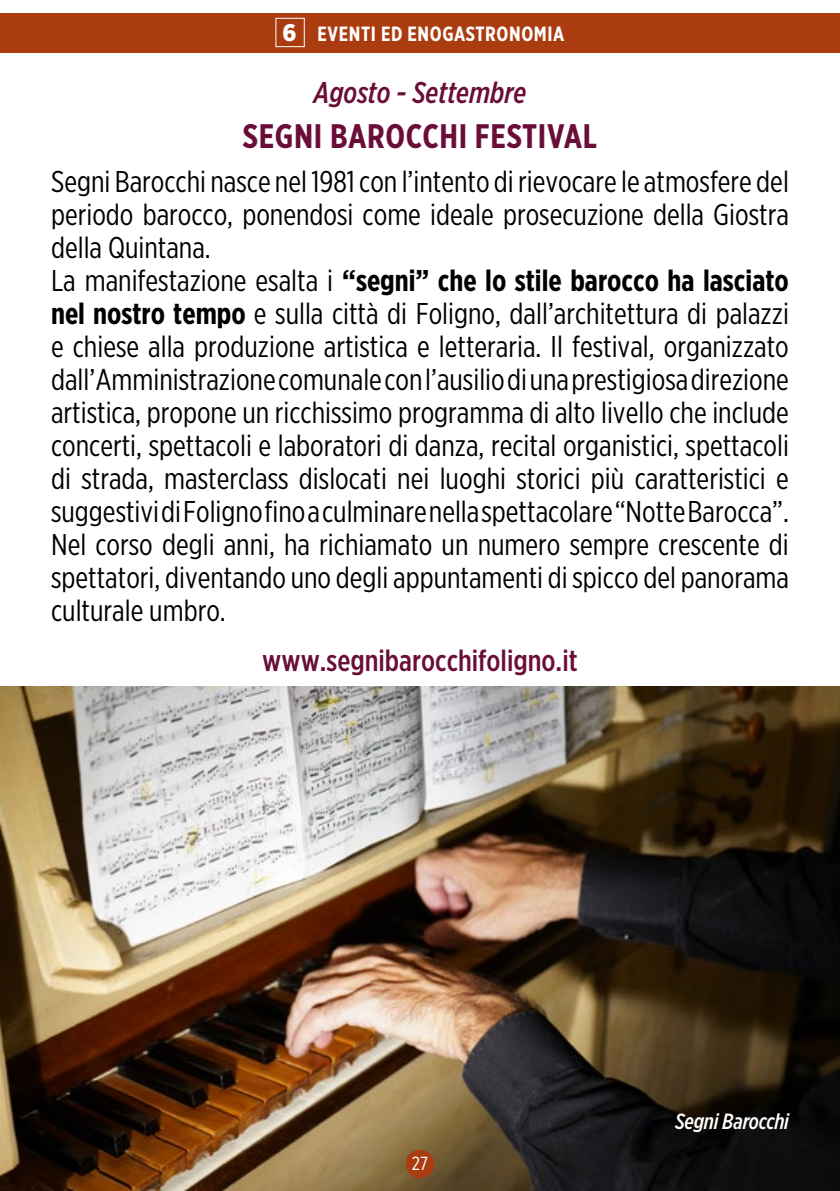
<style>
.page{position:relative;width:840px;height:1191px;background:#fff}
.page>*{position:absolute;margin:0;border:0;box-sizing:border-box;transform-origin:0 0}
.t1{font:700 34px "Gotham X Narrow";letter-spacing:.02em;color:#6a0e39}
.t2{font:30px/33px "Gotham X Narrow";color:#000}
.t3{font:500 30px "Gotham X Narrow";color:#6a0e39}
.t4{font:italic 500 30px "Gotham X Narrow";color:#6a0e39}
.t5{font:italic 500 22px "Gotham X Narrow";letter-spacing:-.01em;color:#fff}
.t6{font:700 20.6px "Gotham X Narrow";letter-spacing:.03em;color:#fff}
.t7{font:19px "Gotham X Narrow";color:#fff}
.s1{font-family:"Gotham Narrow";font-weight:900;font-size:24px}
.s2{font-weight:700}
</style>
<div class="page">
<img style="left:0;top:686px;width:839px;height:505px">
<div style="left:0;top:13px;width:839px;height:39px;background:#ab3c10"></div>
<div style="left:405px;top:1149px;width:29px;height:29px;background:#ab3c10;border-radius:50%"></div>
<div style="left:275px;top:18px;width:29px;height:29px;background:#ab3c10;border:1px solid #fff"></div>
<p class="t6" style="left:282px;top:21px;width:283px"><span class="s1">6</span> EVENTI ED ENOGASTRONOMIA</p>
<p class="t4" style="left:313px;top:75px;width:214px">Agosto - Settembre</p>
<p class="t1" style="left:243px;top:115px;width:355px">SEGNI BAROCCHI FESTIVAL</p>
<p class="t2" style="left:51px;top:165px;width:739px">Segni Barocchi nasce nel 1981 con l’intento di rievocare le atmosfere del periodo barocco, ponendosi come ideale prosecuzione della Giostra della Quintana.<br>La manifestazione esalta i <span class="s2">“segni” che lo stile barocco ha lasciato nel nostro tempo</span> e sulla città di Foligno, dall’architettura di palazzi e chiese alla produzione artistica e letteraria. Il festival, organizzato dall’Amministrazione comunale con l’ausilio di una prestigiosa direzione artistica, propone un ricchissimo programma di alto livello che include concerti, spettacoli e laboratori di danza, recital organistici, spettacoli di strada, masterclass dislocati nei luoghi storici più caratteristici e suggestivi di Foligno fino a culminare nella spettacolare “Notte Barocca”.<br>Nel corso degli anni, ha richiamato un numero sempre crescente di spettatori, diventando uno degli appuntamenti di spicco del panorama culturale umbro.</p>
<p class="t3" style="left:262px;top:642px;width:317px">www.segnibarocchifoligno.it</p>
<p class="t7" style="left:412px;top:1152px;width:18px">27</p>
<p class="t5" style="left:674px;top:1108px;width:115px">Segni Barocchi</p>
</div>
